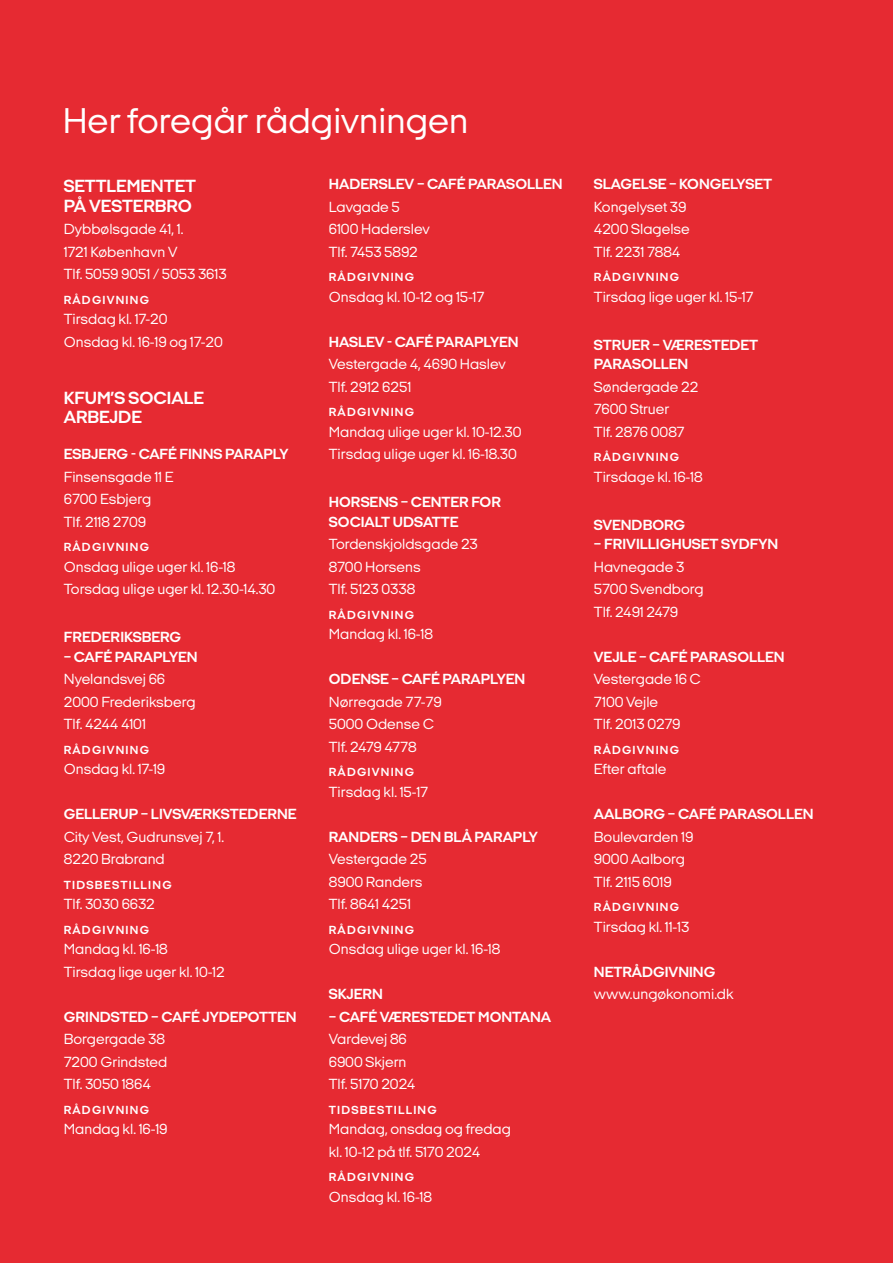
<style>
.page{position:relative;width:893px;height:1263px;background:#e62a32}
.page>*{position:absolute;margin:0;border:0;box-sizing:border-box;transform-origin:0 0}
.t1{font:36.6px "Italian Plate No 2 Expanded";color:#fff}
.t2{font:700 18px/19.5px "Italian Plate No 2 Expanded";color:#fff}
.t3{font:15px/22.5px "Italian Plate No 2 Expanded";color:#fff}
.t4{font:700 15px/19.5px "Italian Plate No 2 Expanded";color:#fff}
.t5{font:700 12px "Italian Plate No 2 Expanded";letter-spacing:.1em;color:#fff}
</style>
<div class="page">
<h1 class="t1" style="left:63px;top:101px;width:407px">Her foregår rådgivningen</h1>
<p class="t2" style="left:64px;top:176px;width:134px">SETTLEMENTET<br>PÅ VESTERBRO</p>
<p class="t3" style="left:64px;top:218px;width:164px">Dybbølsgade 41, 1.<br>1721 København V<br>Tlf. 5059 9051 / 5053 3613</p>
<p class="t5" style="left:64px;top:293px;width:87px">RÅDGIVNING</p>
<p class="t3" style="left:64px;top:308px;width:161px">Tirsdag kl. 17-20<br>Onsdag kl. 16-19 og 17-20</p>
<p class="t4" style="left:329px;top:174px;width:235px">HADERSLEV – CAFÉ PARASOLLEN</p>
<p class="t3" style="left:329px;top:195px;width:102px">Lavgade 5<br>6100 Haderslev<br>Tlf. 7453 5892</p>
<p class="t5" style="left:329px;top:271px;width:87px">RÅDGIVNING</p>
<p class="t3" style="left:329px;top:285px;width:157px">Onsdag kl. 10-12 og 15-17</p>
<p class="t4" style="left:329px;top:332px;width:191px">HASLEV - CAFÉ PARAPLYEN</p>
<p class="t3" style="left:329px;top:353px;width:179px">Vestergade 4, 4690 Haslev<br>Tlf. 2912 6251</p>
<p class="t5" style="left:329px;top:406px;width:87px">RÅDGIVNING</p>
<p class="t3" style="left:329px;top:420px;width:194px">Mandag ulige uger kl. 10-12.30<br>Tirsdag ulige uger kl. 16-18.30</p>
<p class="t4" style="left:329px;top:492px;width:174px">HORSENS – CENTER FOR<br>SOCIALT UDSATTE</p>
<p class="t3" style="left:329px;top:533px;width:150px">Tordenskjoldsgade 23<br>8700 Horsens<br>Tlf. 5123 0338</p>
<p class="t5" style="left:329px;top:608px;width:87px">RÅDGIVNING</p>
<p class="t3" style="left:329px;top:623px;width:106px">Mandag kl. 16-18</p>
<p class="t4" style="left:329px;top:669px;width:198px">ODENSE – CAFÉ PARAPLYEN</p>
<p class="t3" style="left:329px;top:690px;width:114px">Nørregade 77-79<br>5000 Odense C<br>Tlf. 2479 4778</p>
<p class="t5" style="left:329px;top:766px;width:87px">RÅDGIVNING</p>
<p class="t3" style="left:329px;top:780px;width:101px">Tirsdag kl. 15-17</p>
<p class="t4" style="left:329px;top:827px;width:211px">RANDERS – DEN BLÅ PARAPLY</p>
<p class="t3" style="left:329px;top:848px;width:99px">Vestergade 25<br>8900 Randers<br>Tlf. 8641 4251</p>
<p class="t5" style="left:329px;top:923px;width:87px">RÅDGIVNING</p>
<p class="t3" style="left:329px;top:938px;width:173px">Onsdag ulige uger kl. 16-18</p>
<p class="t4" style="left:329px;top:984px;width:56px">SKJERN</p>
<p class="t4" style="left:329px;top:1007px;width:224px">– CAFÉ VÆRESTEDET MONTANA</p>
<p class="t3" style="left:329px;top:1028px;width:88px">Vardevej 86<br>6900 Skjern<br>Tlf. 5170 2024</p>
<p class="t5" style="left:329px;top:1103px;width:110px">TIDSBESTILLING</p>
<p class="t3" style="left:329px;top:1118px;width:184px">Mandag, onsdag og fredag kl. 10-12 på tlf. 5170 2024</p>
<p class="t5" style="left:329px;top:1171px;width:87px">RÅDGIVNING</p>
<p class="t3" style="left:329px;top:1185px;width:105px">Onsdag kl. 16-18</p>
<p class="t2" style="left:64px;top:388px;width:142px">KFUM’S SOCIALE<br>ARBEJDE</p>
<p class="t4" style="left:64px;top:444px;width:226px">ESBJERG - CAFÉ FINNS PARAPLY</p>
<p class="t3" style="left:64px;top:465px;width:111px">Finsensgade 11 E<br>6700 Esbjerg<br>Tlf. 2118 2709</p>
<p class="t5" style="left:64px;top:541px;width:87px">RÅDGIVNING</p>
<p class="t3" style="left:64px;top:555px;width:213px">Onsdag ulige uger kl. 16-18<br>Torsdag ulige uger kl. 12.30-14.30</p>
<p class="t4" style="left:64px;top:627px;width:119px">FREDERIKSBERG</p>
<p class="t4" style="left:64px;top:647px;width:135px">– CAFÉ PARAPLYEN</p>
<p class="t3" style="left:64px;top:668px;width:133px">Nyelandsvej 66<br>2000 Frederiksberg<br>Tlf. 4244 4101</p>
<p class="t5" style="left:64px;top:743px;width:87px">RÅDGIVNING</p>
<p class="t3" style="left:64px;top:758px;width:103px">Onsdag kl. 17-19</p>
<p class="t4" style="left:64px;top:804px;width:234px">GELLERUP – LIVSVÆRKSTEDERNE</p>
<p class="t3" style="left:64px;top:825px;width:162px">City Vest, Gudrunsvej 7, 1.<br>8220 Brabrand</p>
<p class="t5" style="left:64px;top:878px;width:109px">TIDSBESTILLING</p>
<p class="t3" style="left:64px;top:893px;width:92px">Tlf. 3030 6632</p>
<p class="t5" style="left:64px;top:923px;width:87px">RÅDGIVNING</p>
<p class="t3" style="left:64px;top:938px;width:163px">Mandag kl. 16-18<br>Tirsdag lige uger kl. 10-12</p>
<p class="t4" style="left:64px;top:1007px;width:234px">GRINDSTED – CAFÉ JYDEPOTTEN</p>
<p class="t3" style="left:64px;top:1028px;width:105px">Borgergade 38<br>7200 Grindsted<br>Tlf. 3050 1864</p>
<p class="t5" style="left:64px;top:1103px;width:87px">RÅDGIVNING</p>
<p class="t3" style="left:64px;top:1118px;width:105px">Mandag kl. 16-19</p>
<p class="t4" style="left:594px;top:174px;width:180px">SLAGELSE – KONGELYSET</p>
<p class="t3" style="left:594px;top:195px;width:98px">Kongelyset 39<br>4200 Slagelse<br>Tlf. 2231 7884</p>
<p class="t5" style="left:594px;top:271px;width:87px">RÅDGIVNING</p>
<p class="t3" style="left:594px;top:285px;width:161px">Tirsdag lige uger kl. 15-17</p>
<p class="t4" style="left:594px;top:335px;width:166px">STRUER – VÆRESTEDET<br>PARASOLLEN</p>
<p class="t3" style="left:594px;top:375px;width:106px">Søndergade 22<br>7600 Struer<br>Tlf. 2876 0087</p>
<p class="t5" style="left:594px;top:451px;width:87px">RÅDGIVNING</p>
<p class="t3" style="left:594px;top:465px;width:110px">Tirsdage kl. 16-18</p>
<p class="t4" style="left:594px;top:515px;width:93px">SVENDBORG</p>
<p class="t4" style="left:594px;top:534px;width:186px">– FRIVILLIGHUSET SYDFYN</p>
<p class="t3" style="left:594px;top:555px;width:111px">Havnegade 3<br>5700 Svendborg<br>Tlf. 2491 2479</p>
<p class="t4" style="left:594px;top:647px;width:192px">VEJLE – CAFÉ PARASOLLEN</p>
<p class="t3" style="left:594px;top:668px;width:108px">Vestergade 16 C<br>7100 Vejle<br>Tlf. 2013 0279</p>
<p class="t5" style="left:594px;top:743px;width:87px">RÅDGIVNING</p>
<p class="t3" style="left:594px;top:758px;width:74px">Efter aftale</p>
<p class="t4" style="left:594px;top:804px;width:221px">AALBORG – CAFÉ PARASOLLEN</p>
<p class="t3" style="left:594px;top:825px;width:101px">Boulevarden 19<br>9000 Aalborg<br>Tlf. 2115 6019</p>
<p class="t5" style="left:594px;top:901px;width:87px">RÅDGIVNING</p>
<p class="t3" style="left:594px;top:915px;width:97px">Tirsdag kl. 11-13</p>
<p class="t4" style="left:594px;top:962px;width:123px">NETRÅDGIVNING</p>
<p class="t3" style="left:594px;top:983px;width:141px">www.ungøkonomi.dk</p>
</div>
